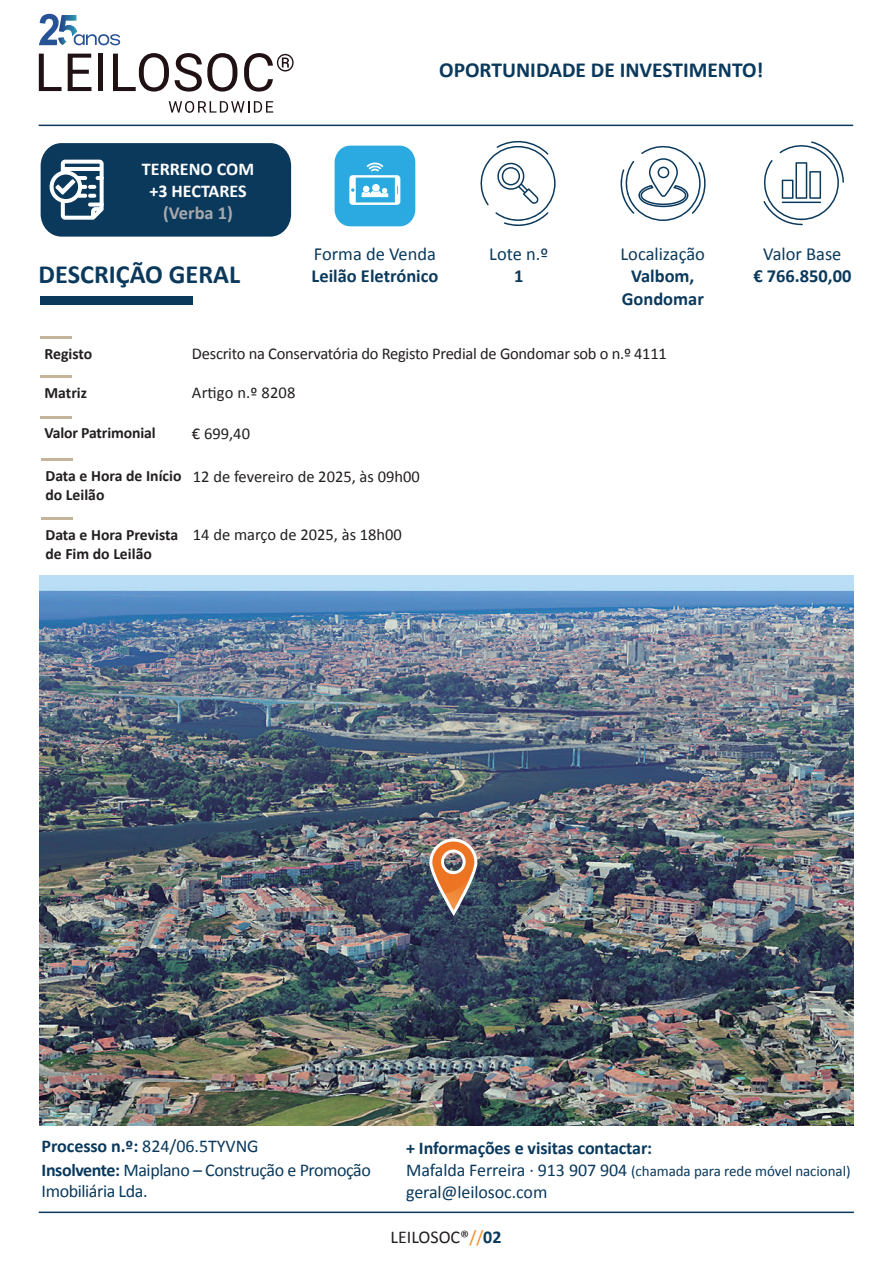
<style>
.page{position:relative;width:893px;height:1263px;background:#fff}
.page>*{position:absolute;margin:0;border:0;box-sizing:border-box;transform-origin:0 0}
.t1{font:700 26.25px "Calibri";color:#0a395c}
.t2{font:700 21.45px "Calibri";color:#0a395c}
.t3{font:700 18.45px/22.2px "Calibri";color:#0a395c;text-align:center}
.t4{font:18.45px "Calibri";color:#0a395c}
.t5{font:700 18.45px "Calibri";color:#a8a9ad}
.t6{font:18px/22.4px "Calibri";letter-spacing:-.025em;color:#0a395c}
.t7{font:700 18px "Calibri";letter-spacing:-.005em;color:#0a395c}
.t8{font:700 18px/21.6px "Calibri";color:#fff;text-align:center}
.t9{font:18px "Calibri";letter-spacing:-.005em;color:#0a395c}
.t10{font:18px "Calibri";color:#231f20}
.t11{font:16.5px "Calibri";letter-spacing:-.015em;color:#231f20}
.t12{font:16.5px "Calibri";letter-spacing:.01em;color:#231f20}
.t13{font:700 15.75px "Calibri";color:#231f20}
.t14{font:15px "Calibri";letter-spacing:-.005em;color:#0a395c}
.s1{font-weight:700;font-size:15.75px}
.s2{font-weight:700}
.s3{font-size:18px}
.s4{color:#f68a21}
.s5{font-weight:700;color:#0a395c}
</style>
<div class="page">
<hr style="left:39px;top:125px;width:814px;height:1px;background:#0a395c">
<div style="left:40px;top:297px;width:153px;height:8px;background:#0a395c"></div>
<div style="left:41px;top:143px;width:250px;height:94px;background:#0a395c;border-radius:22px"></div>
<svg style="left:49px;top:159px;width:55px;height:61px"></svg>
<hr style="left:40px;top:336px;width:32px;height:3px;background:#c3b49b">
<hr style="left:40px;top:375px;width:32px;height:2px;background:#c3b49b">
<hr style="left:40px;top:416px;width:32px;height:3px;background:#c3b49b">
<svg style="left:763px;top:141px;width:81px;height:84px"></svg>
<svg style="left:480px;top:140px;width:76px;height:86px"></svg>
<svg style="left:620px;top:145px;width:86px;height:76px"></svg>
<div style="left:335px;top:146px;width:80px;height:80px;background:#2baae1;border-radius:16px"></div>
<svg style="left:349px;top:162px;width:51px;height:43px"></svg>
<img style="left:39px;top:576px;width:814px;height:549px">
<img style="left:428px;top:837px;width:48px;height:79px">
<hr style="left:39px;top:1211px;width:815px;height:2px;background:#0a395c">
<hr style="left:41px;top:458px;width:32px;height:3px;background:#c3b49b">
<hr style="left:41px;top:517px;width:32px;height:2px;background:#c3b49b">
<svg style="left:39px;top:54px;width:23px;height:37px"></svg>
<svg style="left:68px;top:54px;width:23px;height:37px"></svg>
<div style="left:98px;top:54px;width:5px;height:37px;background:#1f1114"></div>
<svg style="left:113px;top:53px;width:56px;height:39px"></svg>
<svg style="left:175px;top:53px;width:62px;height:39px"></svg>
<svg style="left:244px;top:53px;width:50px;height:39px"></svg>
<svg style="left:169px;top:101px;width:104px;height:12px"></svg>
<svg style="left:39px;top:14px;width:81px;height:31px"></svg>
<p class="t8" style="left:142px;top:158px;width:114px">TERRENO COM +3 HECTARES</p>
<p class="t5" style="left:163px;top:200px;width:71px">(Verba 1)</p>
<h1 class="t1" style="left:39px;top:256px;width:203px">DESCRIÇÃO GERAL</h1>
<h2 class="t2" style="left:439px;top:55px;width:326px">OPORTUNIDADE DE INVESTIMENTO!</h2>
<p class="t4" style="left:314px;top:243px;width:124px">Forma de Venda</p>
<p class="t3" style="left:312px;top:265px;width:128px">Leilão Eletrónico</p>
<p class="t4" style="left:489px;top:243px;width:60px">Lote n.º</p>
<p class="t3" style="left:514px;top:265px;width:11px">1</p>
<p class="t4" style="left:621px;top:243px;width:86px">Localização</p>
<p class="t3" style="left:622px;top:265px;width:84px">Valbom,<br>Gondomar</p>
<p class="t4" style="left:763px;top:243px;width:80px">Valor Base</p>
<p class="t3" style="left:753px;top:265px;width:100px">€ 766.850,00</p>
<p class="t13" style="left:44px;top:342px;width:49px">Registo</p>
<p class="t11" style="left:192px;top:344px;width:476px">Descrito na Conservatória do Registo Predial de Gondomar sob o n.º 4111</p>
<p class="t13" style="left:44px;top:381px;width:44px">Matriz</p>
<p class="t12" style="left:192px;top:382px;width:105px">Artigo n.º 8208</p>
<p class="t13" style="left:44px;top:422px;width:113px">Valor Patrimonial</p>
<p class="t11" style="left:192px;top:423px;width:60px">€ 699,40</p>
<p class="t11" style="left:45px;top:466px;width:376px"><span class="s1">Data e Hora de Início</span> 12 de fevereiro de 2025, às 09h00</p>
<p class="t13" style="left:45px;top:483px;width:61px">do Leilão</p>
<p class="t11" style="left:45px;top:525px;width:358px"><span class="s1">Data e Hora Prevista</span> 14 de março de 2025, às 18h00</p>
<p class="t13" style="left:45px;top:542px;width:108px">de Fim do Leilão</p>
<p class="t6" style="left:42px;top:1134px;width:331px"><span class="s2">Processo n.º:</span> 824/06.5TYVNG<br><span class="s2">Insolvente:</span> Maiplano – Construção e Promoção<br>Imobiliária Lda.</p>
<p class="t7" style="left:406px;top:1136px;width:248px">+ Informações e visitas contactar:</p>
<p class="t14" style="left:406px;top:1162px;width:446px"><span class="s3">Mafalda Ferreira · 913 907 904</span> (chamada para rede móvel nacional)</p>
<p class="t9" style="left:406px;top:1180px;width:143px">geral@leilosoc.com</p>
<p class="t10" style="left:390px;top:1226px;width:113px">LEILOSOC®<span class="s4">//</span><span class="s5">02</span></p>
</div>
